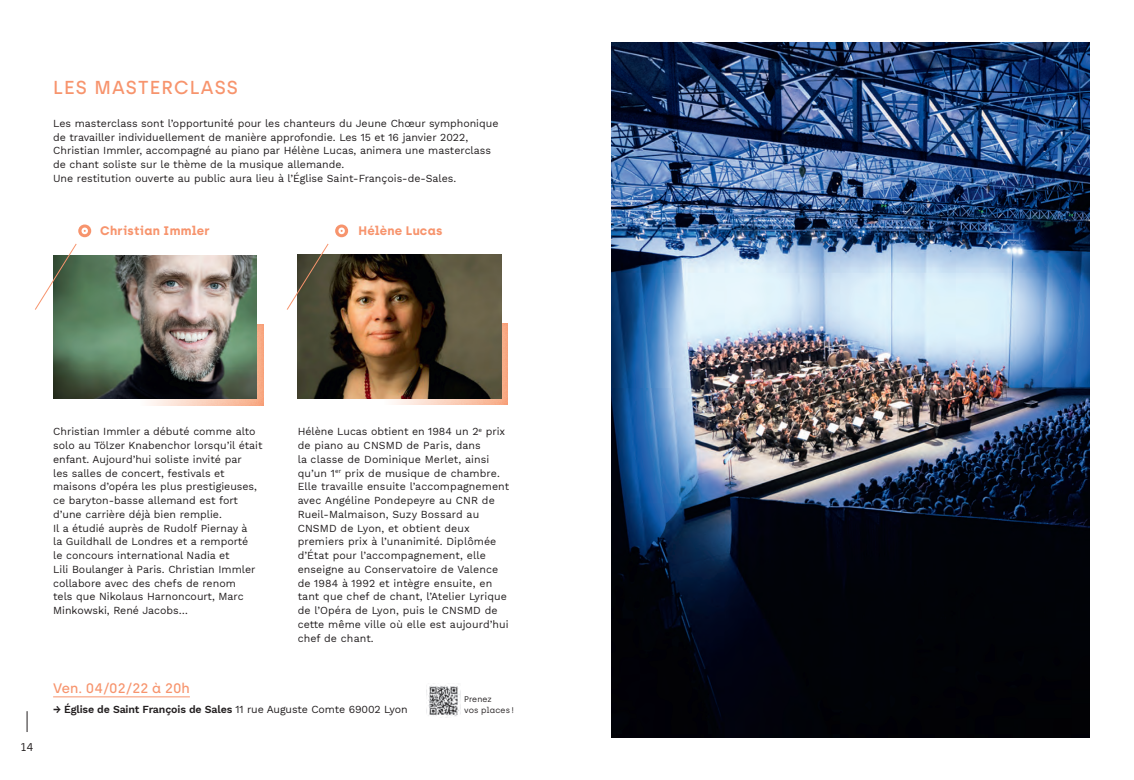
<style>
.page{position:relative;width:1134px;height:780px;background:#fff}
.page>*{position:absolute;margin:0;border:0;box-sizing:border-box;transform-origin:0 0}
.t1{font:500 18.75px "Archia";letter-spacing:.06em;color:#f7946d}
.t2{font:500 13.75px "Archia";color:#f7946d}
.t3{font:700 12.38px "Archia";letter-spacing:.02em;color:#f7946d}
.t4{font:11.25px "Archia";color:#231f20}
.t5{font:10.62px/13.8px "Work Sans";color:#231f20}
.t6{font:8.25px/11px "Archia";letter-spacing:.02em;color:#231f20}
</style>
<div class="page">
<svg style="left:27px;top:711px;width:1px;height:21px"></svg>
<hr style="left:53px;top:696px;width:137px;height:1px;background:#f7946d">
<div style="left:383px;top:323px;width:126px;height:83px;background:#fff;opacity:.29"></div>
<div style="left:139px;top:324px;width:126px;height:83px;background:#fff;opacity:.29"></div>
<img style="left:53px;top:255px;width:203px;height:144px">
<img style="left:298px;top:255px;width:203px;height:143px">
<svg style="left:335px;top:224px;width:13px;height:13px"></svg>
<svg style="left:78px;top:224px;width:13px;height:13px"></svg>
<svg style="left:286px;top:243px;width:43px;height:67px"></svg>
<svg style="left:35px;top:243px;width:42px;height:67px"></svg>
<img style="left:428px;top:685px;width:33px;height:31px">
<img style="left:611px;top:43px;width:479px;height:694px">
<p class="t1" style="left:53px;top:76px;width:186px">LES MASTERCLASS</p>
<p class="t5" style="left:53px;top:116px;width:447px">Les masterclass sont l’opportunité pour les chanteurs du Jeune Chœur symphonique de travailler individuellement de manière approfondie. Les 15 et 16 janvier 2022, Christian Immler, accompagné au piano par Hélène Lucas, animera une masterclass de chant soliste sur le thème de la musique allemande.<br>Une restitution ouverte au public aura lieu à l’Église Saint-François-de-Sales.</p>
<p class="t3" style="left:100px;top:223px;width:111px">Christian Immler</p>
<p class="t3" style="left:358px;top:223px;width:86px">Hélène Lucas</p>
<p class="t4" style="left:21px;top:740px;width:14px">14</p>
<p class="t5" style="left:53px;top:424px;width:211px">Christian Immler a débuté comme alto solo au Tölzer Knabenchor lorsqu’il était enfant. Aujourd’hui soliste invité par<br>les salles de concert, festivals et maisons d’opéra les plus prestigieuses, ce baryton-basse allemand est fort d’une carrière déjà bien remplie.<br>Il a étudié auprès de Rudolf Piernay à<br>la Guildhall de Londres et a remporté<br>le concours international Nadia et<br>Lili Boulanger à Paris. Christian Immler collabore avec des chefs de renom<br>tels que Nikolaus Harnoncourt, Marc Minkowski, René Jacobs…</p>
<p class="t5" style="left:298px;top:424px;width:213px">Hélène Lucas obtient en 1984 un 2<sup>e</sup> prix de piano au CNSMD de Paris, dans<br>la classe de Dominique Merlet, ainsi qu’un 1<sup>er</sup> prix de musique de chambre.<br>Elle travaille ensuite l’accompagnement avec Angéline Pondepeyre au CNR de Rueil-Malmaison, Suzy Bossard au CNSMD de Lyon, et obtient deux premiers prix à l’unanimité. Diplômée d’État pour l’accompagnement, elle enseigne au Conservatoire de Valence de 1984 à 1992 et intègre ensuite, en tant que chef de chant, l’Atelier Lyrique de l’Opéra de Lyon, puis le CNSMD de cette même ville où elle est aujourd’hui chef de chant.</p>
<p class="t2" style="left:53px;top:680px;width:138px">Ven. 04/02/22 à 20h</p>
<p class="t5" style="left:53px;top:702px;width:356px">→ Église de Saint François de Sales 11 rue Auguste Comte 69002 Lyon</p>
<p class="t6" style="left:464px;top:693px;width:51px">Prenez<br>vos places !</p>
</div>
